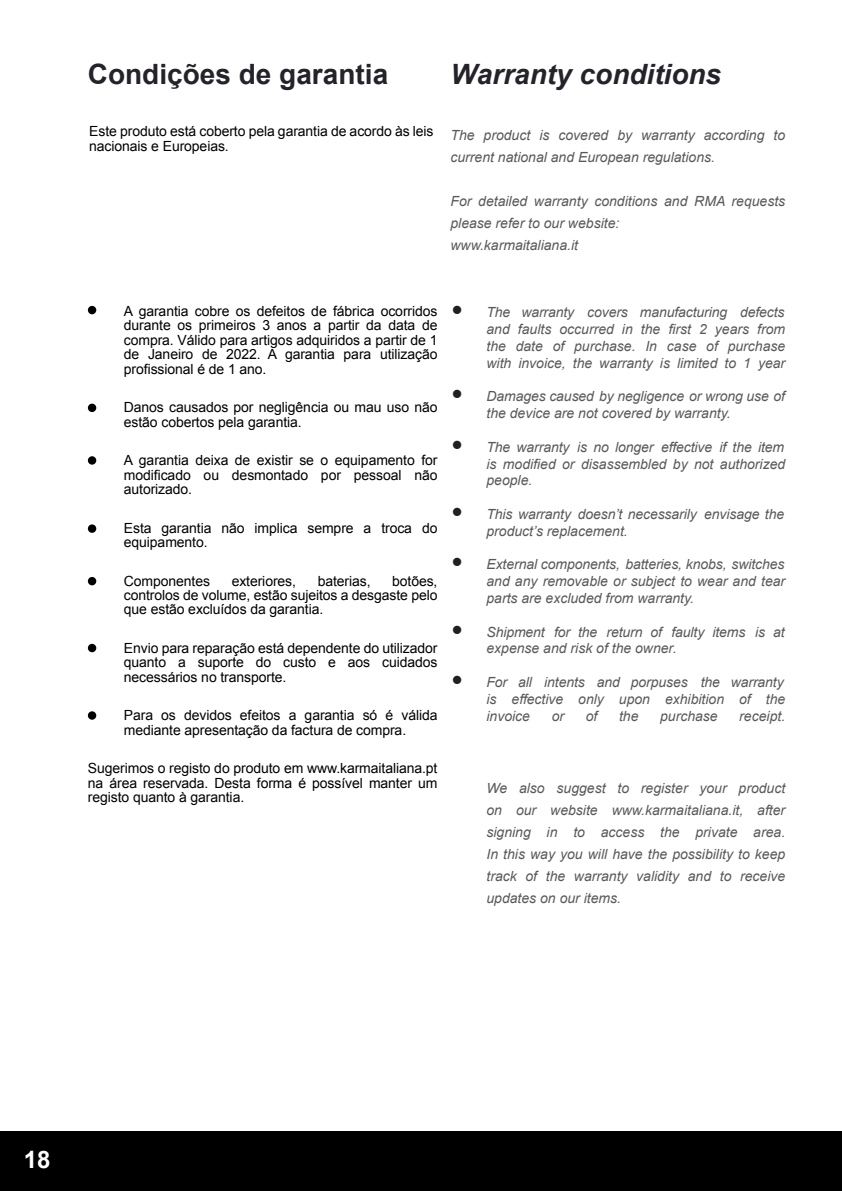
<style>
.page{position:relative;width:842px;height:1191px;background:#fff}
.page>*{position:absolute;margin:0;border:0;box-sizing:border-box;transform-origin:0 0}
.t1{font:700 28px "Arial";color:#25222a}
.t2{font:italic 700 28px "Arial";color:#25222a}
.t3{font:700 24px "Arial";color:#fff}
.t4{font:italic 14px/16.8px "Arial";color:#58595b}
.t5{font:14px/14.4px "Arial";letter-spacing:-.005em;color:#000;text-align:justify}
.s1{font-family:"Lucida Grande";font-style:normal;font-size:24px;color:#231f20}
</style>
<div class="page">
<div style="left:0;top:1131px;width:842px;height:60px;background:#000"></div>
<div style="left:88px;top:306px;width:8px;height:8px;background:#000;border-radius:50%"></div>
<div style="left:88px;top:404px;width:8px;height:8px;background:#000;border-radius:50%"></div>
<div style="left:88px;top:456px;width:8px;height:8px;background:#000;border-radius:50%"></div>
<div style="left:88px;top:524px;width:8px;height:9px;background:#000;border-radius:50%"></div>
<div style="left:88px;top:577px;width:8px;height:8px;background:#000;border-radius:50%"></div>
<div style="left:88px;top:644px;width:8px;height:8px;background:#000;border-radius:50%"></div>
<div style="left:88px;top:711px;width:8px;height:8px;background:#000;border-radius:50%"></div>
<h1 class="t1" style="left:88px;top:64px;width:302px">Condições de garantia</h1>
<h1 class="t2" style="left:450px;top:64px;width:272px">Warranty conditions</h1>
<p class="t4" style="left:450px;top:125px;width:336px;line-height:22px">The product is covered by warranty according to current national and European regulations.</p>
<p class="t4" style="left:450px;top:191px;width:336px;line-height:22px">For detailed warranty conditions and RMA requests please refer to our website:<br>www.karmaitaliana.it</p>
<p class="t5" style="left:89px;top:125px;width:346px">Este produto está coberto pela garantia de acordo às leis nacionais e Europeias.</p>
<p class="t5" style="left:124px;top:305px;width:315px">A garantia cobre os defeitos de fábrica ocorridos durante os primeiros 3 anos a partir da data de compra. Válido para artigos adquiridos a partir de 1 de Janeiro de 2022. A garantia para utilização profissional é de 1 ano.</p>
<p class="t5" style="left:124px;top:401px;width:315px">Danos causados por negligência ou mau uso não estão cobertos pela garantia.</p>
<p class="t5" style="left:124px;top:454px;width:315px">A garantia deixa de existir se o equipamento for modificado ou desmontado por pessoal não autorizado.</p>
<p class="t5" style="left:124px;top:522px;width:315px">Esta garantia não implica sempre a troca do equipamento.</p>
<p class="t5" style="left:124px;top:574px;width:88px">Componentes</p>
<p class="t5" style="left:232px;top:574px;width:66px">exteriores,</p>
<p class="t5" style="left:318px;top:574px;width:54px">baterias,</p>
<p class="t5" style="left:124px;top:574px;width:315px;text-indent:268px">botões, controlos de volume, estão sujeitos a desgaste pelo que estão excluídos da garantia.</p>
<p class="t5" style="left:124px;top:642px;width:315px">Envio para reparação está dependente do utilizador quanto a suporte do custo e aos cuidados necessários no transporte.</p>
<p class="t5" style="left:124px;top:709px;width:315px">Para os devidos efeitos a garantia só é válida mediante apresentação da factura de compra.</p>
<p class="t5" style="left:88px;top:762px;width:351px">Sugerimos o registo do produto em www.karmaitaliana.pt na área reservada. Desta forma é possível manter um registo quanto à garantia.</p>
<p class="t4" style="left:486px;top:305px;width:300px;text-align:justify;text-indent:-36px"><span class="s1">•</span> The warranty covers manufacturing defects and faults occurred in the first 2 years from the date of purchase. In case of purchase with invoice, the warranty is limited to 1 year</p>
<p class="t4" style="left:486px;top:389px;width:300px;text-indent:-36px"><span class="s1">•</span> Damages caused by negligence or wrong use of the device are not covered by warranty.</p>
<p class="t4" style="left:486px;top:440px;width:300px;text-align:justify;text-indent:-36px"><span class="s1">•</span> The warranty is no longer effective if the item is modified or disassembled by not authorized people.</p>
<p class="t4" style="left:486px;top:507px;width:299px;text-indent:-36px"><span class="s1">•</span> This warranty doesn’t necessarily envisage the product’s replacement.</p>
<p class="t4" style="left:486px;top:557px;width:300px;text-align:justify;text-indent:-36px"><span class="s1">•</span> External components, batteries, knobs, switches and any removable or subject to wear and tear parts are excluded from warranty.</p>
<p class="t4" style="left:486px;top:624px;width:300px;text-indent:-36px"><span class="s1">•</span> Shipment for the return of faulty items is at expense and risk of the owner.</p>
<p class="t4" style="left:486px;top:675px;width:300px;text-align:justify;text-indent:-36px"><span class="s1">•</span> For all intents and porpuses the warranty is effective only upon exhibition of the invoice</p>
<p class="t4" style="left:552px;top:708px;width:14px">or</p>
<p class="t4" style="left:586px;top:708px;width:13px">of</p>
<p class="t4" style="left:619px;top:708px;width:21px">the</p>
<p class="t4" style="left:660px;top:708px;width:59px">purchase</p>
<p class="t4" style="left:739px;top:708px;width:47px">receipt.</p>
<p class="t4" style="left:486px;top:778px;width:300px;line-height:22px;text-align:justify">We also suggest to register your product on our website www.karmaitaliana.it, after signing in to access the private area.<br>In this way you will have the possibility to keep track of the warranty validity and to receive updates on our items.</p>
<h2 class="t3" style="left:24px;top:1150px;width:28px">18</h2>
</div>
